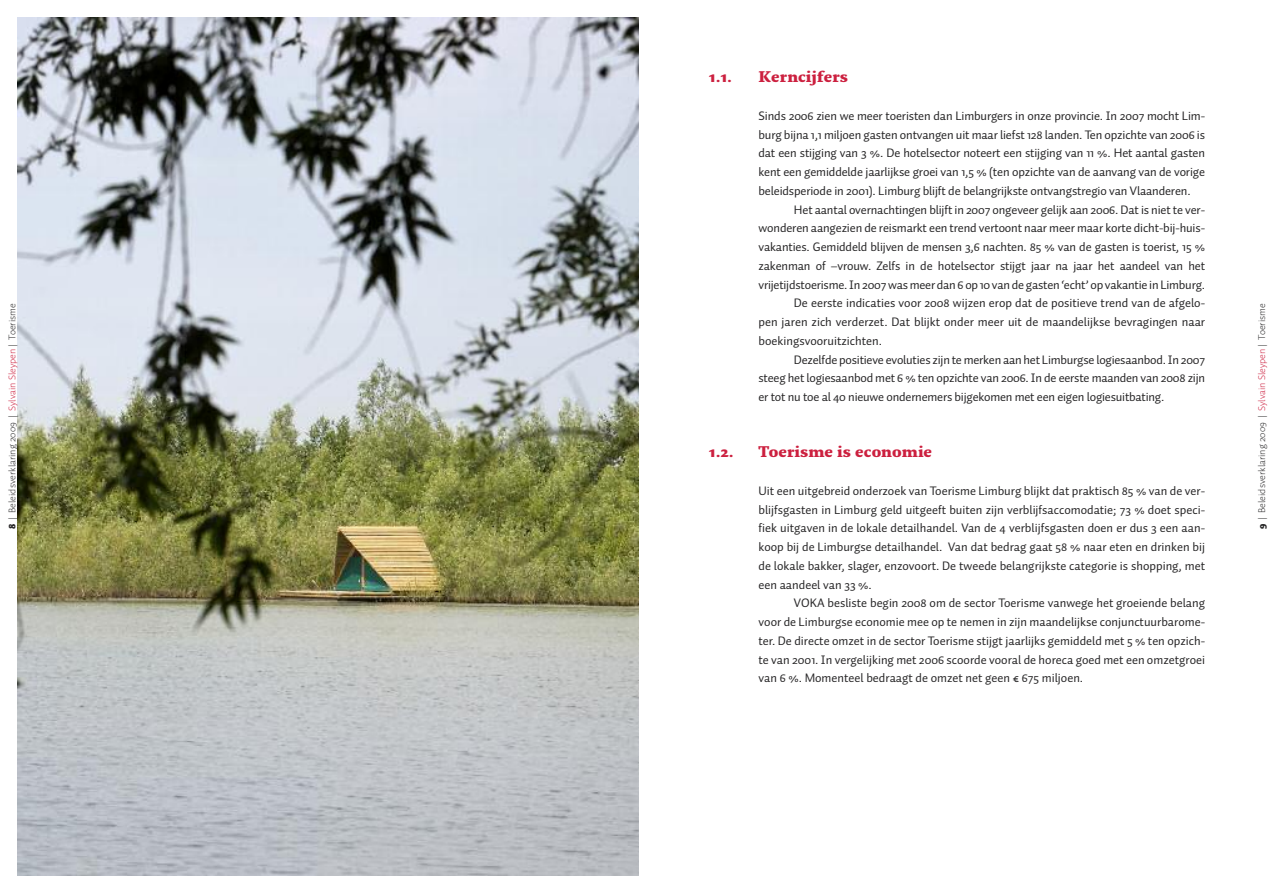
<style>
.page{position:relative;width:1276px;height:893px;background:#fff}
.page>*{position:absolute;margin:0;border:0;box-sizing:border-box;transform-origin:0 0}
.t1{font:900 15px "Fresco";color:#cc203f}
.t2{font:12.5px/18.8px "Auto 2";letter-spacing:-.01em;color:#272627;text-align:justify}
.t3{font:300 10px "Auto 2";color:#272627}
.s1{font-weight:900}
.s2{color:#cc203f}
</style>
<div class="page">
<img style="left:18px;top:18px;width:620px;height:857px">
<p class="t3" style="left:9px;top:529px;width:228px;rotate:-90deg"><span class="s1">8</span> | Beleidsverklaring 2009 | <span class="s2">Sylvain Sleypen</span> | Toerisme</p>
<p class="t1" style="left:709px;top:68px;width:24px">1.1.</p>
<p class="t1" style="left:758px;top:68px;width:91px">Kerncijfers</p>
<p class="t2" style="left:758px;top:107px;width:448px">Sinds 2006 zien we meer toeristen dan Limburgers in onze provincie. In 2007 mocht Lim&shy;burg bijna 1,1 miljoen gasten ontvangen uit maar liefst 128 landen. Ten opzichte van 2006 is dat een stijging van 3 %. De hotelsector noteert een stijging van 11 %. Het aantal gasten kent een gemiddelde jaarlijkse groei van 1,5 % (ten opzichte van de aanvang van de vorige beleidsperiode in 2001). Limburg blijft de belangrijkste ontvangstregio van Vlaanderen.</p>
<p class="t2" style="left:794px;top:201px;width:413px">Het aantal overnachtingen blijft in 2007 ongeveer gelijk aan 2006. Dat is niet te ver-</p>
<p class="t2" style="left:758px;top:220px;width:448px">wonderen aangezien de reismarkt een trend vertoont naar meer maar korte dicht-bij-huis-</p>
<p class="t2" style="left:758px;top:239px;width:448px">vakanties. Gemiddeld blijven de mensen 3,6 nachten. 85 % van de gasten is toerist, 15 %</p>
<p class="t2" style="left:758px;top:257px;width:448px">zakenman of –vrouw. Zelfs in de hotelsector stijgt jaar na jaar het aandeel van het</p>
<p class="t2" style="left:758px;top:276px;width:448px">vrijetijdstoerisme.In2007wasmeerdan6op10vandegasten‘echt’opvakantieinLimburg.</p>
<p class="t2" style="left:794px;top:295px;width:413px">De eerste indicaties voor 2008 wijzen erop dat de positieve trend van de afgelo-</p>
<p class="t2" style="left:758px;top:314px;width:448px">pen jaren zich verderzet. Dat blijkt onder meer uit de maandelijkse bevragingen naar</p>
<p class="t2" style="left:758px;top:332px;width:125px">boekingsvooruitzichten.</p>
<p class="t2" style="left:794px;top:351px;width:413px">Dezelfde positieve evoluties zijn te merken aan het Limburgse logiesaanbod. In 2007</p>
<p class="t2" style="left:758px;top:370px;width:448px">steeg het logiesaanbod met 6 % ten opzichte van 2006. In de eerste maanden van 2008 zijn</p>
<p class="t2" style="left:758px;top:389px;width:407px">er tot nu toe al 40 nieuwe ondernemers bijgekomen met een eigen logiesuitbating.</p>
<p class="t1" style="left:709px;top:443px;width:26px">1.2.</p>
<p class="t1" style="left:758px;top:443px;width:175px">Toerisme is economie</p>
<p class="t2" style="left:758px;top:482px;width:448px">Uit een uitgebreid onderzoek van Toerisme Limburg blijkt dat praktisch 85 % van de ver&shy;blijfsgasten in Limburg geld uitgeeft buiten zijn verblijfsaccomodatie; 73 % doet speci&shy;fiek uitgaven in de lokale detailhandel. Van de 4 verblijfsgasten doen er dus 3 een aan&shy;koop bij de Limburgse detailhandel. Van dat bedrag gaat 58 % naar eten en drinken bij de lokale bakker, slager, enzovoort. De tweede belangrijkste categorie is shopping, met een aandeel van 33 %.</p>
<p class="t2" style="left:758px;top:595px;width:448px;text-indent:35px">VOKA besliste begin 2008 om de sector Toerisme vanwege het groeiende belang voor de Limburgse economie mee op te nemen in zijn maandelijkse conjunctuurbarome&shy;ter. De directe omzet in de sector Toerisme stijgt jaarlijks gemiddeld met 5 % ten opzich&shy;te van 2001. In vergelijking met 2006 scoorde vooral de horeca goed met een omzetgroei van 6 %. Momenteel bedraagt de omzet net geen € 675 miljoen.</p>
<p class="t3" style="left:1258px;top:529px;width:228px;rotate:-90deg"><span class="s1">9</span> | Beleidsverklaring 2009 | <span class="s2">Sylvain Sleypen</span> | Toerisme</p>
</div>
